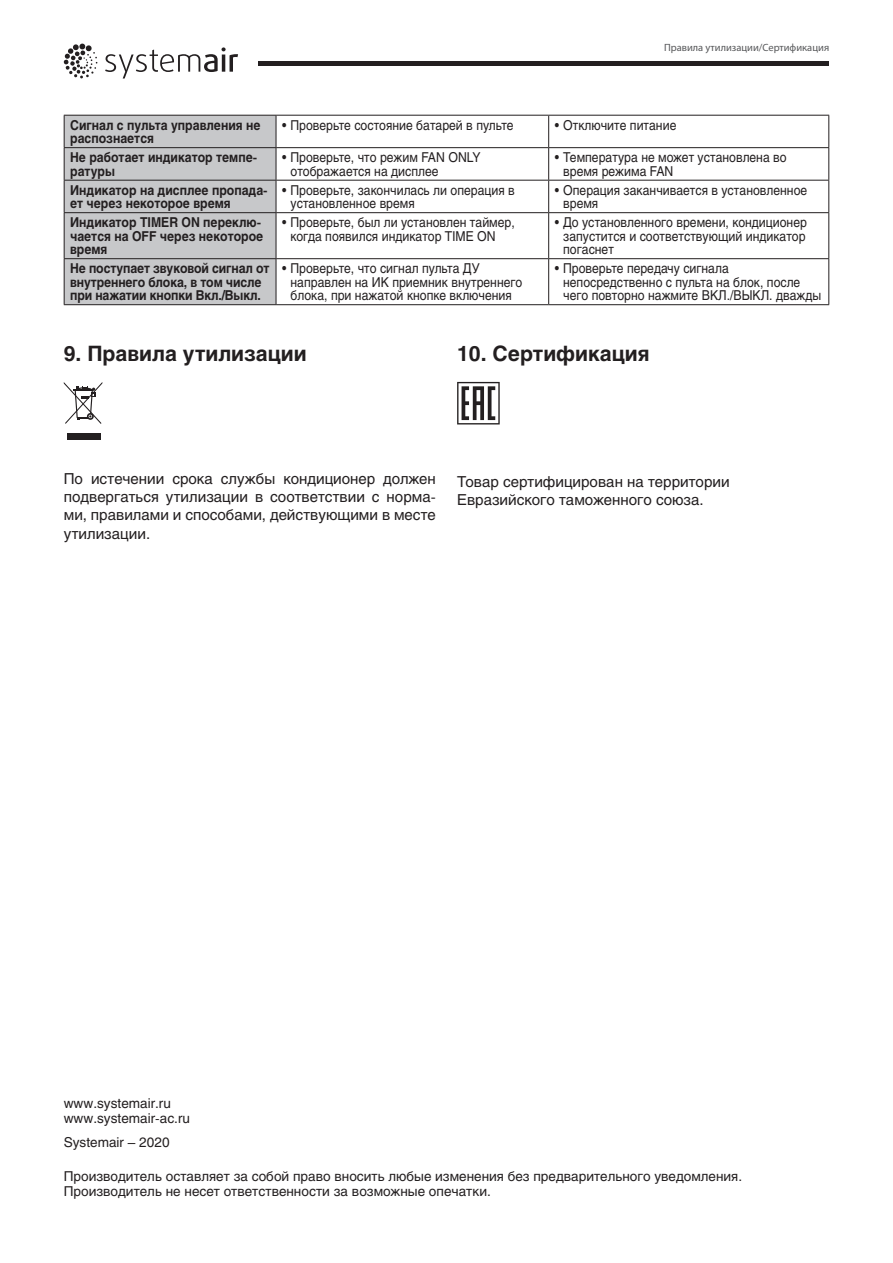
<style>
.page{position:relative;width:893px;height:1263px;background:#fff}
.page>*{position:absolute;margin:0;border:0;box-sizing:border-box;transform-origin:0 0}
.Zag_tabl{font:700 21px "Helios C";color:#231f20}
.Osn_text{font:15px/18px "Helios";color:#231f20;text-align:justify}
.Osn_text-2{font:13.5px/13.5px "Helios C";color:#231f20;scale:.9 1}
.Osn_Tabl{font:700 13.5px/13.5px "Helios C";color:#231f20;scale:.9 1}
.Osn_text-3{font:13.5px "Helios C";color:#231f20}
.t1{font:10.5px "Myriad Pro";color:#57585a}
</style>
<div class="page">
<hr style="left:258px;top:61px;width:571px;height:4px;background:#231f20">
<svg style="left:105px;top:47px;width:133px;height:32px"></svg>
<svg style="left:64px;top:44px;width:34px;height:35px"></svg>
<div style="left:67px;top:433px;width:33px;height:7px;background:#231f20"></div>
<svg style="left:64px;top:382px;width:38px;height:42px"></svg>
<svg style="left:457px;top:382px;width:43px;height:42px"></svg>
<div style="left:65px;top:116px;width:211px;height:188px;background:#c7c8ca"></div>
<hr style="left:64px;top:115px;width:212px;height:1px;background:#231f20">
<hr style="left:64px;top:116px;width:1px;height:31px;background:#231f20">
<hr style="left:276px;top:115px;width:273px;height:1px;background:#231f20">
<hr style="left:276px;top:116px;width:1px;height:31px;background:#231f20">
<hr style="left:549px;top:115px;width:280px;height:1px;background:#231f20">
<hr style="left:548px;top:116px;width:1px;height:31px;background:#231f20">
<hr style="left:828px;top:116px;width:1px;height:31px;background:#231f20">
<hr style="left:64px;top:147px;width:212px;height:1px;background:#231f20">
<hr style="left:64px;top:148px;width:1px;height:32px;background:#231f20">
<hr style="left:276px;top:147px;width:273px;height:1px;background:#231f20">
<hr style="left:276px;top:148px;width:1px;height:32px;background:#231f20">
<hr style="left:549px;top:147px;width:280px;height:1px;background:#231f20">
<hr style="left:548px;top:148px;width:1px;height:32px;background:#231f20">
<hr style="left:828px;top:148px;width:1px;height:32px;background:#231f20">
<hr style="left:64px;top:180px;width:212px;height:1px;background:#231f20">
<hr style="left:64px;top:181px;width:1px;height:31px;background:#231f20">
<hr style="left:276px;top:180px;width:273px;height:1px;background:#231f20">
<hr style="left:276px;top:181px;width:1px;height:31px;background:#231f20">
<hr style="left:549px;top:180px;width:280px;height:1px;background:#231f20">
<hr style="left:548px;top:181px;width:1px;height:31px;background:#231f20">
<hr style="left:828px;top:181px;width:1px;height:31px;background:#231f20">
<hr style="left:64px;top:212px;width:212px;height:1px;background:#231f20">
<hr style="left:64px;top:213px;width:1px;height:45px;background:#231f20">
<hr style="left:276px;top:212px;width:273px;height:1px;background:#231f20">
<hr style="left:276px;top:213px;width:1px;height:45px;background:#231f20">
<hr style="left:549px;top:212px;width:280px;height:1px;background:#231f20">
<hr style="left:548px;top:213px;width:1px;height:45px;background:#231f20">
<hr style="left:828px;top:213px;width:1px;height:45px;background:#231f20">
<hr style="left:64px;top:258px;width:212px;height:1px;background:#231f20">
<hr style="left:64px;top:259px;width:1px;height:45px;background:#231f20">
<hr style="left:276px;top:258px;width:273px;height:1px;background:#231f20">
<hr style="left:276px;top:259px;width:1px;height:45px;background:#231f20">
<hr style="left:549px;top:258px;width:280px;height:1px;background:#231f20">
<hr style="left:548px;top:259px;width:1px;height:45px;background:#231f20">
<hr style="left:828px;top:259px;width:1px;height:45px;background:#231f20">
<hr style="left:64px;top:304px;width:212px;height:1px;background:#231f20">
<hr style="left:276px;top:304px;width:273px;height:1px;background:#231f20">
<hr style="left:549px;top:304px;width:280px;height:1px;background:#231f20">
<p class="t1" style="left:664px;top:41px;width:167px">Правила утилизации/Сертификация</p>
<p class="Osn_Tabl" style="left:70px;top:118px;width:213px">Сигнал с пульта управления не распознается</p>
<p class="Osn_text-2" style="left:282px;top:118px;width:259px">• Проверьте состояние батарей в пульте</p>
<p class="Osn_text-2" style="left:555px;top:118px;width:137px">• Отключите питание</p>
<p class="Osn_Tabl" style="left:70px;top:151px;width:209px">Не работает индикатор темпе&shy;ратуры</p>
<p class="Osn_text-2" style="left:291px;top:151px;width:213px;text-indent:-9px">• Проверьте, что режим FAN ONLY отображается на дисплее</p>
<p class="Osn_text-2" style="left:563px;top:151px;width:250px;text-indent:-9px">• Температура не может установлена во время режима FAN</p>
<p class="Osn_Tabl" style="left:70px;top:183px;width:221px">Индикатор на дисплее пропада&shy;ет через некоторое время</p>
<p class="Osn_text-2" style="left:291px;top:183px;width:251px;text-indent:-9px">• Проверьте, закончилась ли операция в установленное время</p>
<p class="Osn_text-2" style="left:563px;top:183px;width:273px;text-indent:-9px">• Операция заканчивается в установленное время</p>
<p class="Osn_Tabl" style="left:70px;top:216px;width:216px">Индикатор TIMER ON переклю&shy;чается на OFF через некоторое время</p>
<p class="Osn_text-2" style="left:291px;top:216px;width:251px;text-indent:-9px">• Проверьте, был ли установлен таймер, когда появился индикатор TIME ON</p>
<p class="Osn_text-2" style="left:563px;top:216px;width:272px;text-align:justify;text-indent:-9px">• До установленного времени, кондиционер запустится и соответствующий индикатор погаснет</p>
<p class="Osn_Tabl" style="left:70px;top:262px;width:223px">Не поступает звуковой сигнал от внутреннего блока, в том числе при нажатии кнопки Вкл./Выкл.</p>
<p class="Osn_text-2" style="left:291px;top:262px;width:259px;text-indent:-9px">• Проверьте, что сигнал пульта ДУ направлен на ИК приемник внутреннего блока, при нажатой кнопке включения</p>
<p class="Osn_text-2" style="left:563px;top:262px;width:288px;text-indent:-9px">• Проверьте передачу сигнала непосредственно с пульта на блок, после чего повторно нажмите ВКЛ./ВЫКЛ. дважды</p>
<p class="Zag_tabl" style="left:64px;top:341px;width:245px">9. Правила утилизации</p>
<p class="Zag_tabl" style="left:457px;top:341px;width:194px">10. Сертификация</p>
<p class="Osn_text" style="left:64px;top:470px;width:374px">По истечении срока службы кондиционер должен подвергаться утилизации в соответствии с норма&shy;ми, правилами и способами, действующими в месте утилизации.</p>
<p class="Osn_text" style="left:457px;top:472px;width:274px">Товар сертифицирован на территории<br>Евразийского таможенного союза.</p>
<p class="Osn_text-3" style="left:64px;top:1095px;width:109px">www.systemair.ru</p>
<p class="Osn_text-3" style="left:64px;top:1110px;width:128px">www.systemair-ac.ru</p>
<p class="Osn_text-3" style="left:64px;top:1134px;width:107px">Systemair – 2020</p>
<p class="Osn_text-3" style="left:64px;top:1168px;width:680px">Производитель оставляет за собой право вносить любые изменения без предварительного уведомления.</p>
<p class="Osn_text-3" style="left:64px;top:1183px;width:429px">Производитель не несет ответственности за возможные опечатки.</p>
</div>
